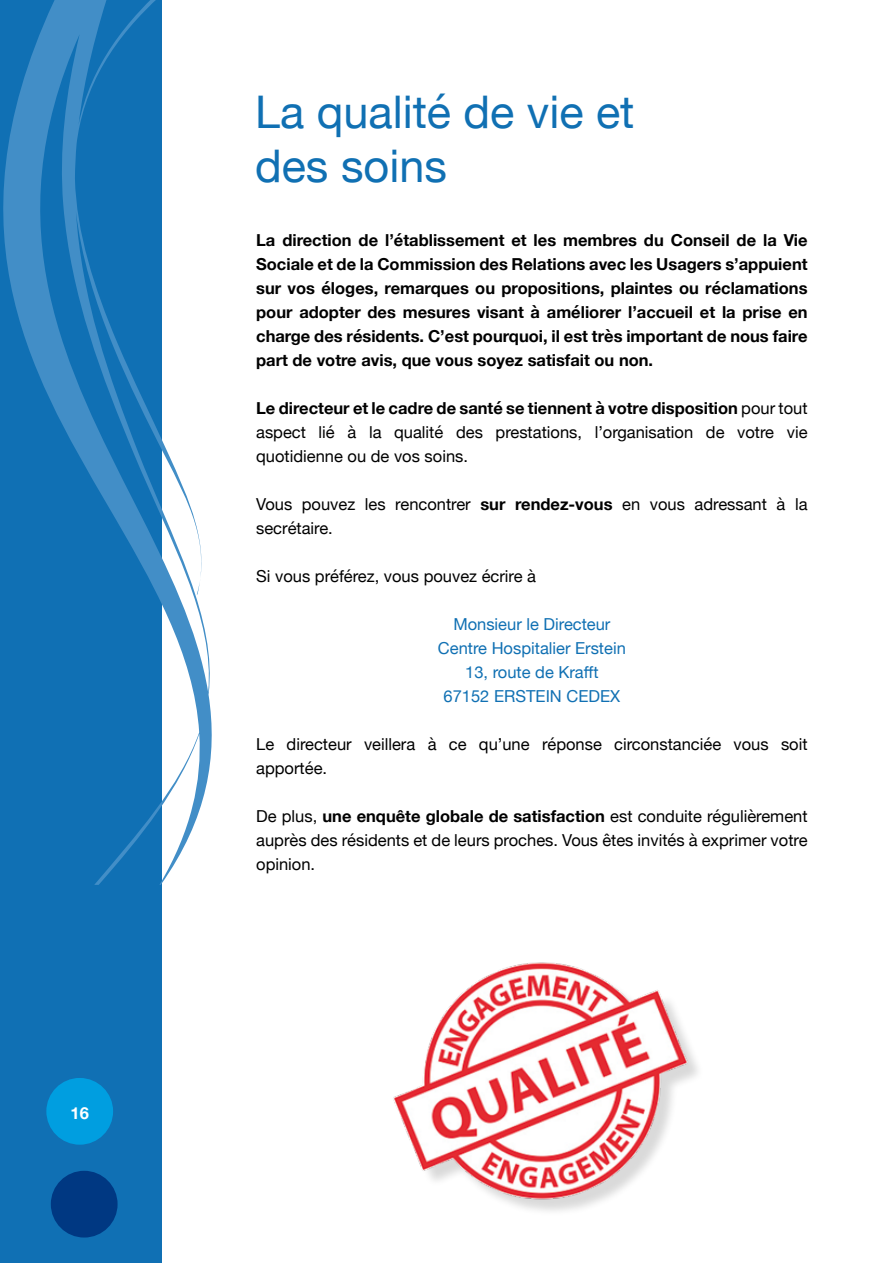
<style>
.page{position:relative;width:893px;height:1263px;background:#fff}
.page>*{position:absolute;margin:0;border:0;box-sizing:border-box;transform-origin:0 0}
.t1{font:45px/54px "Helvetica Neue";color:#1070b3}
.t2{font:16.5px/24px "Helvetica Neue";color:#000;text-align:justify}
.t3{font:700 16.5px/24px "Helvetica Neue";color:#000;text-align:justify}
.t4{font:16.5px/24px "Helvetica Neue";color:#1070b3;text-align:center}
.t5{font:700 16.5px "Helvetica Neue";color:#fff}
.s1{font-weight:700}
</style>
<div class="page">
<div style="left:0;top:0;width:162px;height:1263px;background:#1070b4"></div>
<svg style="left:3px;top:0;width:209px;height:885px"></svg>
<div style="left:51px;top:1171px;width:67px;height:66px;background:#003882;border-radius:50%"></div>
<div style="left:46px;top:1078px;width:67px;height:67px;background:#009ee0;border-radius:50%"></div>
<img style="left:393px;top:962px;width:303px;height:249px">
<p class="t5" style="left:71px;top:1100px;width:20px">16</p>
<h1 class="t1" style="left:255px;top:87px;width:381px">La qualité de vie et des soins</h1>
<p class="t3" style="left:256px;top:228px;width:553px">La direction de l’établissement et les membres du Conseil de la Vie Sociale et de la Commission des Relations avec les Usagers s’appuient sur vos éloges, remarques ou propositions, plaintes ou réclamations pour adopter des mesures visant à améliorer l’accueil et la prise en charge des résidents. C’est pourquoi, il est très important de nous faire part de votre avis, que vous soyez satisfait ou non.</p>
<p class="t2" style="left:256px;top:397px;width:553px"><span class="s1">Le directeur et le cadre de santé se tiennent à votre disposition</span> pour tout aspect lié à la qualité des prestations, l’organisation de votre vie quotidienne ou de vos soins.</p>
<p class="t2" style="left:256px;top:493px;width:553px">Vous pouvez les rencontrer <span class="s1">sur rendez-vous</span> en vous adressant à la secrétaire.</p>
<p class="t2" style="left:256px;top:565px;width:281px">Si vous préférez, vous pouvez écrire à</p>
<p class="t4" style="left:438px;top:613px;width:189px">Monsieur le Directeur<br>Centre Hospitalier Erstein<br>13, route de Krafft<br>67152 ERSTEIN CEDEX</p>
<p class="t2" style="left:256px;top:733px;width:553px">Le directeur veillera à ce qu’une réponse circonstanciée vous soit apportée.</p>
<p class="t2" style="left:256px;top:805px;width:553px">De plus, <span class="s1">une enquête globale de satisfaction</span> est conduite régulièrement auprès des résidents et de leurs proches. Vous êtes invités à exprimer votre opinion.</p>
</div>
